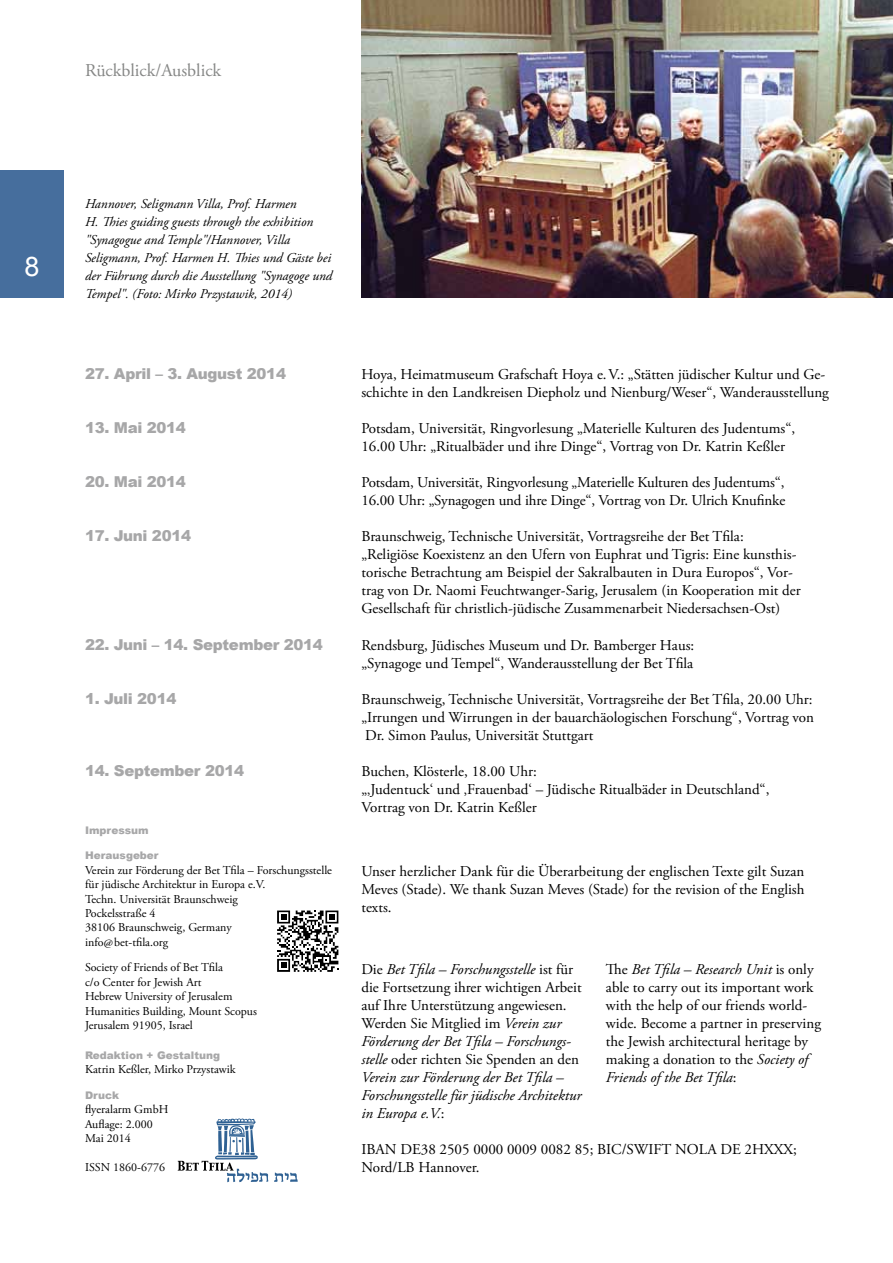
<style>
.page{position:relative;width:893px;height:1263px;background:#fff}
.page>*{position:absolute;margin:0;border:0;box-sizing:border-box;transform-origin:0 0}
.t1{font:27px "Arial";color:#fff}
.t2{font:18px "Adobe Garamond Pro";color:#868786}
.t3{font:15px/18px "Adobe Garamond Pro";color:#000}
.t4{font:italic 15px/18px "Adobe Garamond Pro";color:#000}
.t5{font:900 15px "Arial";letter-spacing:-.02em;color:#a7a7a8}
.t6{font:italic 13.5px/18px "Adobe Garamond Pro";color:#000}
.t7{font:12px/14.4px "Adobe Garamond Pro";color:#000}
.t8{font:900 10.5px "Arial";color:#a7a7a8}
.s1{font-style:normal}
.s2{font-style:italic}
</style>
<div class="page">
<div style="left:0;top:170px;width:64px;height:128px;background:#466e9d"></div>
<svg style="left:274px;top:1172px;width:24px;height:10px"></svg>
<svg style="left:178px;top:1118px;width:90px;height:64px"></svg>
<svg style="left:277px;top:910px;width:62px;height:62px"></svg>
<img style="left:361px;top:0;width:532px;height:298px">
<p class="t2" style="left:85px;top:60px;width:138px">Rückblick/Ausblick</p>
<h1 class="t1" style="left:24px;top:249px;width:17px">8</h1>
<p class="t6" style="left:85px;top:195px;width:249px">Hannover, Seligmann Villa, Prof. Harmen<br>H. Thies guiding guests through the exhibition "Synagogue and Temple"/Hannover, Villa Seligmann, Prof. Harmen H. Thies und Gäste bei der Führung durch die Ausstellung "Synagoge und Tempel". (Foto: Mirko Przystawik, 2014)</p>
<p class="t5" style="left:85px;top:363px;width:202px">27. April – 3. August 2014</p>
<p class="t3" style="left:361px;top:366px;width:469px">Hoya, Heimatmuseum Grafschaft Hoya e.V.: „Stätten jüdischer Kultur und Ge&shy;schichte in den Landkreisen Diepholz und Nienburg/Weser“, Wanderausstellung</p>
<p class="t5" style="left:85px;top:417px;width:102px">13. Mai 2014</p>
<p class="t3" style="left:361px;top:420px;width:435px">Potsdam, Universität, Ringvorlesung „Materielle Kulturen des Judentums“,<br>16.00 Uhr: „Ritualbäder und ihre Dinge“, Vortrag von Dr. Katrin Keßler</p>
<p class="t5" style="left:85px;top:471px;width:102px">20. Mai 2014</p>
<p class="t3" style="left:361px;top:474px;width:425px">Potsdam, Universität, Ringvorlesung „Materielle Kulturen des Judentums“,<br>16.00 Uhr: „Synagogen und ihre Dinge“, Vortrag von Dr. Ulrich Knufinke</p>
<p class="t5" style="left:85px;top:525px;width:108px">17. Juni 2014</p>
<p class="t3" style="left:361px;top:528px;width:441px">Braunschweig, Technische Universität, Vortragsreihe der Bet Tfila: „Religiöse Koexistenz an den Ufern von Euphrat und Tigris: Eine kunsthis&shy;torische Betrachtung am Beispiel der Sakralbauten in Dura Europos“, Vor&shy;trag von Dr. Naomi Feuchtwanger-Sarig, Jerusalem (in Kooperation mit der Gesellschaft für christlich-jüdische Zusammenarbeit Niedersachsen-Ost)</p>
<p class="t5" style="left:85px;top:633px;width:239px">22. Juni – 14. September 2014</p>
<p class="t3" style="left:361px;top:636px;width:334px">Rendsburg, Jüdisches Museum und Dr. Bamberger Haus: „Synagoge und Tempel“, Wanderausstellung der Bet Tfila</p>
<p class="t5" style="left:85px;top:687px;width:93px">1. Juli 2014</p>
<p class="t3" style="left:361px;top:690px;width:454px;text-align:justify">Braunschweig, Technische Universität, Vortragsreihe der Bet Tfila, 20.00 Uhr: „Irrungen und Wirrungen in der bauarchäologischen Forschung“, Vortrag von Dr. Simon Paulus, Universität Stuttgart</p>
<p class="t5" style="left:85px;top:759px;width:161px">14. September 2014</p>
<p class="t3" style="left:361px;top:762px;width:409px">Buchen, Klösterle, 18.00 Uhr:<br>„‚Judentuck‘ und ‚Frauenbad‘ – Jüdische Ritualbäder in Deutschland“,<br>Vortrag von Dr. Katrin Keßler</p>
<p class="t8" style="left:85px;top:822px;width:65px">Impressum</p>
<p class="t8" style="left:85px;top:848px;width:75px">Herausgeber</p>
<p class="t7" style="left:85px;top:863px;width:249px">Verein zur Förderung der Bet Tfila – Forschungsstelle für jüdische Architektur in Europa e.V.<br>Techn. Universität Braunschweig<br>Pockelsstraße 4<br>38106 Braunschweig, Germany<br>info@bet-tfila.org</p>
<p class="t7" style="left:85px;top:961px;width:173px">Society of Friends of Bet Tfila<br>c/o Center for Jewish Art<br>Hebrew University of Jerusalem<br>Humanities Building, Mount Scopus<br>Jerusalem 91905, Israel</p>
<p class="t8" style="left:85px;top:1047px;width:137px">Redaktion + Gestaltung</p>
<p class="t7" style="left:85px;top:1063px;width:152px">Katrin Keßler, Mirko Przystawik</p>
<p class="t8" style="left:85px;top:1087px;width:36px">Druck</p>
<p class="t7" style="left:85px;top:1103px;width:85px">flyeralarm GmbH<br>Auflage: 2.000<br>Mai 2014</p>
<p class="t7" style="left:85px;top:1160px;width:82px">ISSN 1860-6776</p>
<p class="t3" style="left:361px;top:863px;width:445px;text-align:justify">Unser herzlicher Dank für die Überarbeitung der englischen Texte gilt Suzan Meves (Stade). We thank Suzan Meves (Stade) for the revision of the English texts.</p>
<p class="t4" style="left:361px;top:960px;width:222px"><span class="s1">Die</span> Bet Tfila – Forschungsstelle <span class="s1">ist für die Fortsetzung ihrer wichtigen Arbeit auf Ihre Unterstützung angewiesen.<br>Werden Sie Mitglied im</span> Verein zur Förderung der Bet Tfila – Forschungs&shy;stelle <span class="s1">oder richten Sie Spenden an den </span>Verein zur Förderung der Bet Tfila – Forschungsstelle für jüdische Architektur in Europa e.V.<span class="s1">:</span></p>
<p class="t3" style="left:606px;top:960px;width:217px">The <span class="s2">Bet Tfila – Research Unit</span> is only able to carry out its important work with the help of our friends world&shy;wide. Become a partner in preserving the Jewish architectural heritage by making a donation to the <span class="s2">Society of Friends of the Bet Tfila</span>:</p>
<p class="t3" style="left:361px;top:1140px;width:437px">IBAN DE38 2505 0000 0009 0082 85; BIC/SWIFT NOLA DE 2HXXX;<br>Nord/LB Hannover.</p>
</div>
